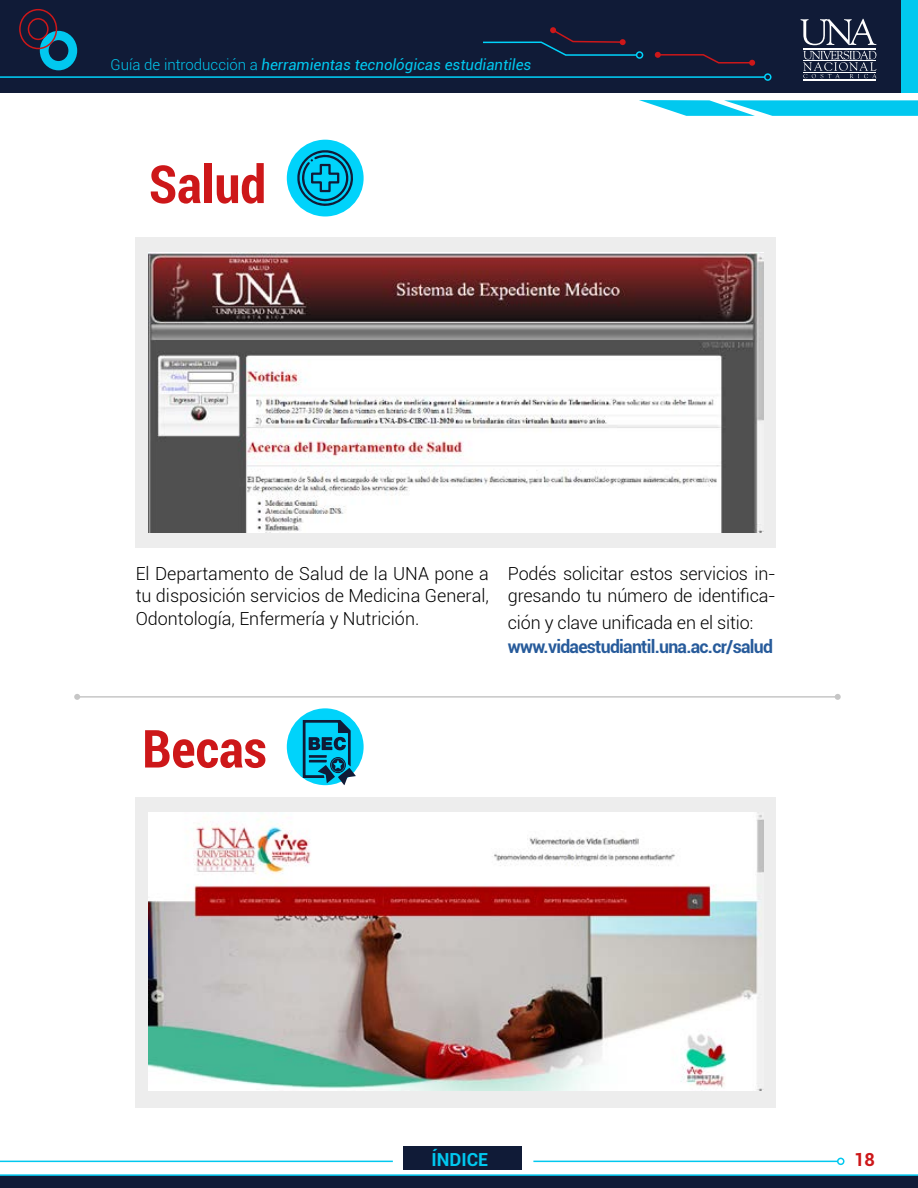
<style>
.page{position:relative;width:918px;height:1188px;background:#fff}
.page>*{position:absolute;margin:0;border:0;box-sizing:border-box;transform-origin:0 0}
.t1{font:700 condensed 52.5px "Roboto";color:#cd1719}
.t2{font:300 18px/22.5px "Roboto";letter-spacing:-.01em;color:#000;text-align:justify}
.t3{font:700 18px "Roboto";letter-spacing:-.04em;color:#275b9b}
.t4{font:700 18px "Roboto";color:#01c8ef}
.t5{font:700 18px "Roboto";color:#cd1719}
.t6{font:italic 15px "Roboto";color:#01c8ef}
.s1{font-weight:300;font-style:normal}
</style>
<div class="page">
<div style="left:0;top:0;width:918px;height:93px;background:#101b37"></div>
<hr style="left:0;top:76px;width:765px;height:2px;background:#00d3fb">
<div style="left:764px;top:73px;width:8px;height:8px;border:2px solid #00d3fb;border-radius:50%"></div>
<svg style="left:803px;top:51px;width:74px;height:27px"></svg>
<hr style="left:803px;top:48px;width:73px;height:1px;background:#fff">
<hr style="left:803px;top:80px;width:73px;height:1px;background:#fff">
<hr style="left:803px;top:72px;width:73px;height:1px;background:#fff">
<hr style="left:803px;top:61px;width:73px;height:1px;background:#fff">
<svg style="left:800px;top:19px;width:76px;height:26px"></svg>
<div style="left:636px;top:51px;width:7px;height:8px;border:2px solid #00d3fb;border-radius:50%"></div>
<svg style="left:655px;top:52px;width:100px;height:14px"></svg>
<svg style="left:483px;top:27px;width:155px;height:30px"></svg>
<svg style="left:19px;top:8px;width:58px;height:62px"></svg>
<div style="left:902px;top:0;width:16px;height:93px;background:#01c8ef"></div>
<svg style="left:0;top:1174px;width:918px;height:14px;background:#14334f"></svg>
<hr style="left:533px;top:1161px;width:305px;height:1px;background:#01c8ef">
<div style="left:837px;top:1158px;width:8px;height:7px;border:2px solid #01c8ef;border-radius:50%"></div>
<hr style="left:0;top:1161px;width:393px;height:1px;background:#01c8ef">
<div style="left:403px;top:1146px;width:118px;height:24px;background:#101b37"></div>
<svg style="left:639px;top:100px;width:279px;height:16px;background:#2bd1f1"></svg>
<div style="left:136px;top:237px;width:640px;height:310px;background:#ededed"></div>
<div style="left:136px;top:797px;width:640px;height:310px;background:#ededed"></div>
<img style="left:149px;top:252px;width:614px;height:280px">
<div style="left:287px;top:140px;width:77px;height:76px;background:#00d3fb;border-radius:50%"></div>
<div style="left:287px;top:708px;width:77px;height:77px;background:#00d3fb;border-radius:50%"></div>
<img style="left:149px;top:812px;width:614px;height:278px">
<hr style="left:77px;top:696px;width:761px;height:2px;background:#c6c6c6">
<svg style="left:74px;top:694px;width:6px;height:6px"></svg>
<svg style="left:835px;top:694px;width:6px;height:6px"></svg>
<svg style="left:297px;top:150px;width:57px;height:57px"></svg>
<svg style="left:303px;top:720px;width:53px;height:65px"></svg>
<p class="t6" style="left:111px;top:54px;width:422px"><span class="s1">Guía de introducción a</span> herramientas tecnológicas estudiantiles</p>
<h1 class="t1" style="left:149px;top:148px;width:119px">Salud</h1>
<p class="t2" style="left:136px;top:562px;width:355px">El Departamento de Salud de la UNA pone a tu disposición servicios de Medicina General, Odontología, Enfermería y Nutrición.</p>
<p class="t2" style="left:508px;top:562px;width:269px">Podés solicitar estos servicios in&shy;gresando tu número de identifica-</p>
<p class="t2" style="left:508px;top:611px;width:247px">ción y clave unificada en el sitio:</p>
<p class="t3" style="left:508px;top:634px;width:267px">www.vidaestudiantil.una.ac.cr/salud</p>
<h1 class="t1" style="left:142px;top:712px;width:126px">Becas</h1>
<p class="t4" style="left:432px;top:1147px;width:58px">ÍNDICE</p>
<p class="t5" style="left:854px;top:1146px;width:22px">18</p>
</div>
